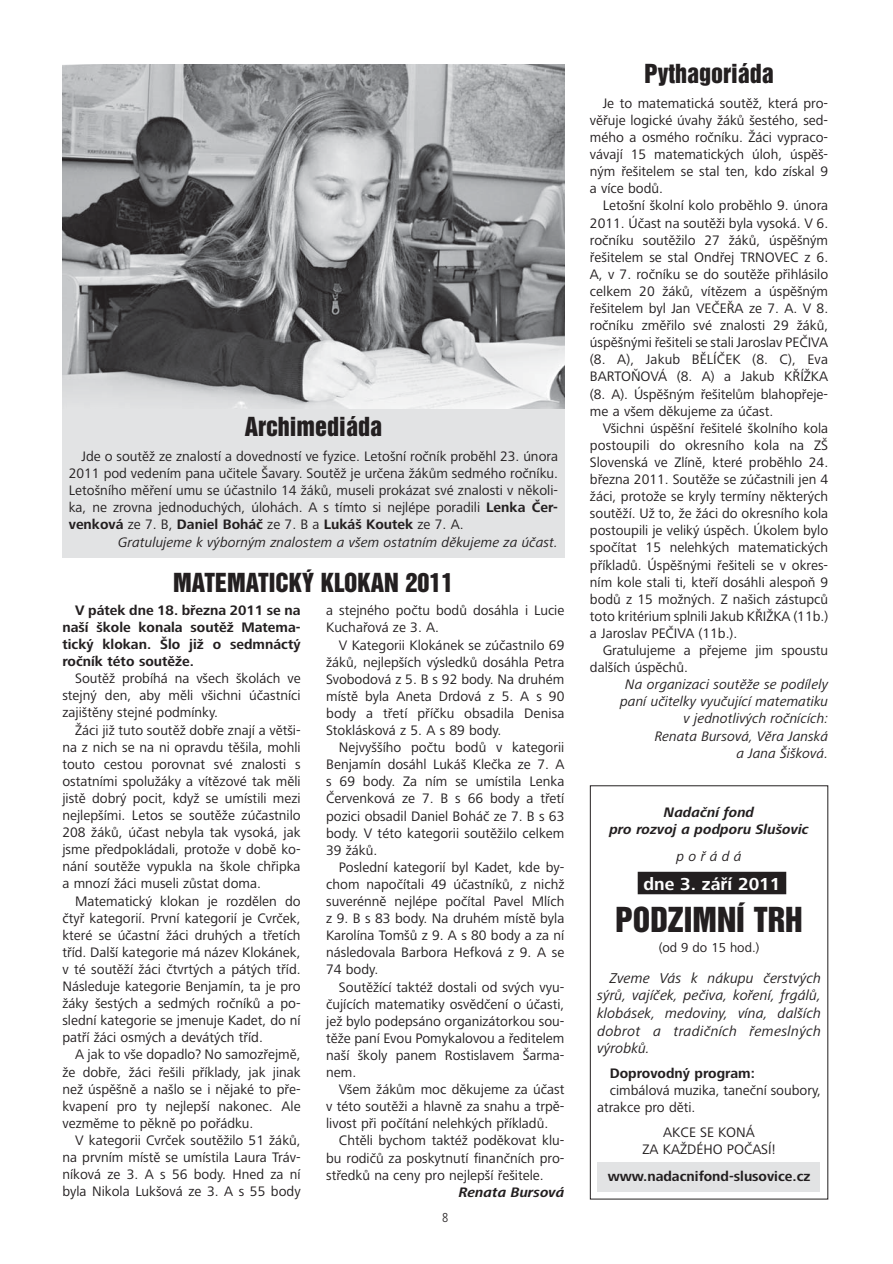
<style>
.page{position:relative;width:893px;height:1264px;background:#fff}
.page>*{position:absolute;margin:0;border:0;box-sizing:border-box;transform-origin:0 0}
.t1{font:31.5px "Helvetica Inserat CE";color:#231f20}
.t2{font:24px "Helvetica Inserat CE";color:#231f20}
.t3{font:700 18px "Frutiger Next LTCE";color:#fff}
.t4{font:italic 14.7px/17.7px "Frutiger Next LTCE";letter-spacing:.01em;color:#231f20;text-align:justify}
.t5{font:14.25px/17.1px "Frutiger Next LTCE";color:#231f20;text-align:justify}
.t6{font:italic 14.25px/17.1px "Frutiger Next LTCE";color:#231f20;text-align:right}
.t7{font:700 14.25px/17.1px "Frutiger Next LTCE";color:#231f20;text-align:justify}
.t8{font:italic 700 14.25px/17.1px "Frutiger Next LTCE";color:#231f20;text-align:center}
.t9{font:13.5px "Frutiger Next LTCE";color:#231f20}
.t10{font:300 condensed 13.5px "Frutiger Next LTCE";color:#231f20}
.s1{font-weight:700}
</style>
<div class="page">
<div style="left:597px;top:1162px;width:222px;height:29px;background:#e2e3e4"></div>
<div style="left:62px;top:406px;width:502px;height:152px;background:#e2e3e4"></div>
<img style="left:62px;top:64px;width:502px;height:345px">
<div style="left:637px;top:872px;width:149px;height:22px;background:#231f20"></div>
<div style="left:590px;top:785px;width:238px;height:414px;border:1px solid #231f20"></div>
<h2 class="t2" style="left:245px;top:417px;width:139px">Archimediáda</h2>
<p class="t5" style="left:69px;top:449px;width:490px;text-indent:13px">Jde o soutěž ze znalostí a dovedností ve fyzice. Letošní ročník proběhl 23. února 2011 pod vedením pana učitele Šavary. Soutěž je určena žákům sedmého ročníku.<br>Letošního měření umu se účastnilo 14 žáků, museli prokázat své znalosti v několi&shy;ka, ne zrovna jednoduchých, úlohách. A s tímto si nejlépe poradili <span class="s1">Lenka Čer&shy;venková</span> ze 7. B, <span class="s1">Daniel Boháč</span> ze 7. B a <span class="s1">Lukáš Koutek</span> ze 7. A.</p>
<p class="t6" style="left:118px;top:535px;width:441px">Gratulujeme k výborným znalostem a všem ostatním děkujeme za účast.</p>
<h2 class="t2" style="left:173px;top:572px;width:282px">MATEMATICKÝ KLOKAN 2011</h2>
<p class="t7" style="left:62px;top:603px;width:240px;text-indent:13px">V pátek dne 18. března 2011 se na naší škole konala soutěž Matema&shy;tický klokan. Šlo již o sedmnáctý ročník této soutěže.</p>
<p class="t5" style="left:62px;top:671px;width:240px;text-indent:13px">Soutěž probíhá na všech školách ve stejný den, aby měli všichni účastníci zajištěny stejné podmínky.</p>
<p class="t5" style="left:62px;top:723px;width:240px;text-indent:13px">Žáci již tuto soutěž dobře znají a větši&shy;na z nich se na ni opravdu těšila, mohli touto cestou porovnat své znalosti s ostatními spolužáky a vítězové tak měli jistě dobrý pocit, když se umístili mezi nejlepšími. Letos se soutěže zúčastnilo 208 žáků, účast nebyla tak vysoká, jak jsme předpokládali, protože v době ko&shy;nání soutěže vypukla na škole chřipka a mnozí žáci museli zůstat doma.</p>
<p class="t5" style="left:62px;top:894px;width:240px;text-indent:13px">Matematický klokan je rozdělen do čtyř kategorií. První kategorií je Cvrček, které se účastní žáci druhých a třetích tříd. Další kategorie má název Klokánek, v té soutěží žáci čtvrtých a pátých tříd.<br>Následuje kategorie Benjamín, ta je pro žáky šestých a sedmých ročníků a po&shy;slední kategorie se jmenuje Kadet, do ní patří žáci osmých a devátých tříd.</p>
<p class="t5" style="left:62px;top:1048px;width:240px;text-indent:13px">A jak to vše dopadlo? No samozřejmě, že dobře, žáci řešili příklady, jak jinak než úspěšně a našlo se i nějaké to pře&shy;kvapení pro ty nejlepší nakonec. Ale vezměme to pěkně po pořádku.</p>
<p class="t5" style="left:62px;top:1133px;width:240px;text-indent:13px">V kategorii Cvrček soutěžilo 51 žáků, na prvním místě se umístila Laura Tráv&shy;níková ze 3. A s 56 body. Hned za ní byla Nikola Lukšová ze 3. A s 55 body</p>
<p class="t5" style="left:326px;top:603px;width:240px">a stejného počtu bodů dosáhla i Lucie<br>Kuchařová ze 3. A.</p>
<p class="t5" style="left:326px;top:638px;width:240px;text-indent:13px">V Kategorii Klokánek se zúčastnilo 69 žáků, nejlepších výsledků dosáhla Petra Svobodová z 5. B s 92 body. Na druhém místě byla Aneta Drdová z 5. A s 90 body a třetí příčku obsadila Denisa Stoklásková z 5. A s 89 body.</p>
<p class="t5" style="left:326px;top:740px;width:240px;text-indent:13px">Nejvyššího počtu bodů v kategorii Benjamín dosáhl Lukáš Klečka ze 7. A s 69 body. Za ním se umístila Lenka Červenková ze 7. B s 66 body a třetí pozici obsadil Daniel Boháč ze 7. B s 63 body. V této kategorii soutěžilo celkem 39 žáků.</p>
<p class="t5" style="left:326px;top:860px;width:240px;text-indent:13px">Poslední kategorií byl Kadet, kde by&shy;chom napočítali 49 účastníků, z nichž suverénně nejlépe počítal Pavel Mlích z 9. B s 83 body. Na druhém místě byla Karolína Tomšů z 9. A s 80 body a za ní následovala Barbora Hefková z 9. A se 74 body.</p>
<p class="t5" style="left:326px;top:980px;width:240px;text-indent:13px">Soutěžící taktéž dostali od svých vyu&shy;čujících matematiky osvědčení o účasti, jež bylo podepsáno organizátorkou sou&shy;těže paní Evou Pomykalovou a ředitelem naší školy panem Rostislavem Šarma&shy;nem.</p>
<p class="t5" style="left:326px;top:1082px;width:240px;text-indent:13px">Všem žákům moc děkujeme za účast v této soutěži a hlavně za snahu a trpě&shy;livost při počítání nelehkých příkladů.</p>
<p class="t5" style="left:326px;top:1134px;width:240px;text-indent:13px">Chtěli bychom taktéž poděkovat klu&shy;bu rodičů za poskytnutí finančních pro&shy;středků na ceny pro nejlepší řešitele.</p>
<p class="t8" style="left:459px;top:1185px;width:107px">Renata Bursová</p>
<p class="t10" style="left:442px;top:1213px;width:8px">8</p>
<h2 class="t2" style="left:644px;top:63px;width:131px">Pythagoriáda</h2>
<p class="t5" style="left:590px;top:96px;width:240px;text-indent:13px">Je to matematická soutěž, která pro&shy;věřuje logické úvahy žáků šestého, sed&shy;mého a osmého ročníku. Žáci vypraco&shy;vávají 15 matematických úloh, úspěš&shy;ným řešitelem se stal ten, kdo získal 9 a více bodů.</p>
<p class="t5" style="left:590px;top:199px;width:240px;text-indent:13px">Letošní školní kolo proběhlo 9. února 2011. Účast na soutěži byla vysoká. V 6. ročníku soutěžilo 27 žáků, úspěšným řešitelem se stal Ondřej TRNOVEC z 6.<br>A, v 7. ročníku se do soutěže přihlásilo celkem 20 žáků, vítězem a úspěšným řešitelem byl Jan VEČEŘA ze 7. A. V 8. ročníku změřilo své znalosti 29 žáků, úspěšnými řešiteli se stali Jaroslav PEČIVA (8. A), Jakub BĚLÍČEK (8. C), Eva BARTOŇOVÁ (8. A) a Jakub KŘÍŽKA (8. A). Úspěšným řešitelům blahopřeje&shy;me a všem děkujeme za účast.</p>
<p class="t5" style="left:590px;top:421px;width:240px;text-indent:13px">Všichni úspěšní řešitelé školního kola postoupili do okresního kola na ZŠ Slovenská ve Zlíně, které proběhlo 24. března 2011. Soutěže se zúčastnili jen 4 žáci, protože se kryly termíny některých soutěží. Už to, že žáci do okresního kola postoupili je veliký úspěch. Úkolem bylo spočítat 15 nelehkých matematických příkladů. Úspěšnými řešiteli se v okres&shy;ním kole stali ti, kteří dosáhli alespoň 9 bodů z 15 možných. Z našich zástupců toto kritérium splnili Jakub KŘIŽKA (11b.) a Jaroslav PEČIVA (11b.).</p>
<p class="t5" style="left:590px;top:643px;width:240px;text-indent:13px">Gratulujeme a přejeme jim spoustu dalších úspěchů.</p>
<p class="t6" style="left:620px;top:677px;width:209px">Na organizaci soutěže se podílely paní učitelky vyučující matematiku v jednotlivých ročnících:<br>Renata Bursová, Věra Janská<br>a Jana Šišková.</p>
<p class="t8" style="left:609px;top:805px;width:201px">Nadační fond<br>pro rozvoj a podporu Slušovic</p>
<p class="t6" style="left:676px;top:849px;width:67px">p o ř á d á</p>
<p class="t3" style="left:643px;top:877px;width:138px">dne 3. září 2011</p>
<h1 class="t1" style="left:615px;top:906px;width:189px">PODZIMNÍ TRH</h1>
<p class="t9" style="left:658px;top:943px;width:102px">(od 9 do 15 hod.)</p>
<p class="t4" style="left:597px;top:970px;width:225px;text-indent:13px">Zveme Vás k nákupu čerstvých sýrů, vajíček, pečiva, koření, frgálů, klobásek, medoviny, vína, dalších dobrot a tradičních řemeslných výrobků.</p>
<p class="t7" style="left:610px;top:1066px;width:146px">Doprovodný program:</p>
<p class="t5" style="left:597px;top:1083px;width:225px;text-indent:13px">cimbálová muzika, taneční soubory, atrakce pro děti.</p>
<p class="t5" style="left:642px;top:1125px;width:134px;text-align:center">AKCE SE KONÁ<br>ZA KAŽDÉHO POČASÍ!</p>
<p class="t7" style="left:607px;top:1170px;width:204px">www.nadacnifond-slusovice.cz</p>
</div>
